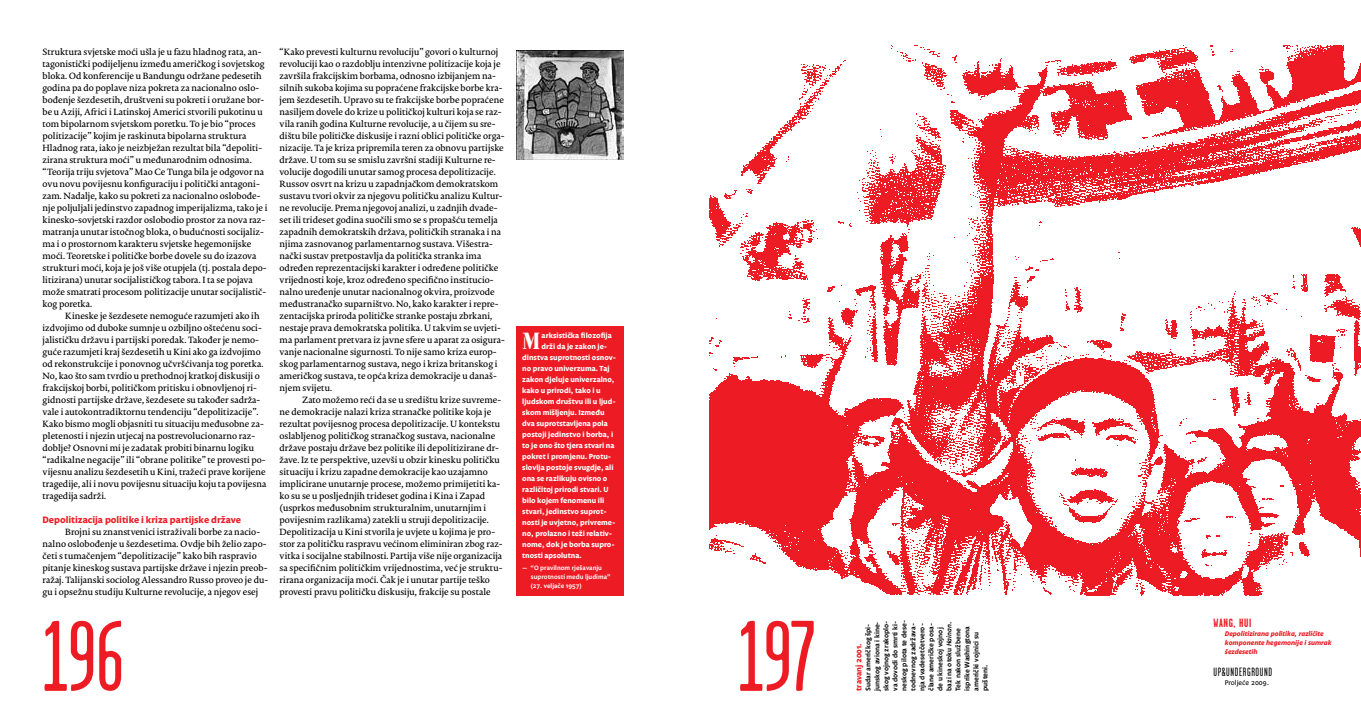
<style>
.page{position:relative;width:1361px;height:709px;background:#fff}
.page>*{position:absolute;margin:0;border:0;box-sizing:border-box;transform-origin:0 0}
.t1{font:100px "Garage Gothic";color:#ed1c24}
.t2{font:500 23px "Le Corbusier Stencil";color:#fff}
.t3{font:12px "Garage Gothic";letter-spacing:.05em;color:#000}
.t4{font:700 12px "Garage Gothic";color:#ed1c24}
.t5{font:900 9.5px "Legato";color:#ed1c24}
.t6{font:9px/12px "Porta Medium F";color:#000}
.t7{font:900 8px "Legato";color:#ed1c24}
.t8{font:700 7.5px "Legato Semi";color:#fff}
.t9{font:7px/9px "Legato Semi";color:#000}
.t10{font:italic 900 7px/9px "Legato";color:#ed1c24}
.t11{font:900 7px "Legato";color:#000}
.t12{font:6.5px/9px "Legato Semi";color:#fff}
.s1{font-style:italic}
</style>
<div class="page">
<div style="left:516px;top:326px;width:108px;height:269px;background:#ed1c24"></div>
<img style="left:709px;top:45px;width:652px;height:550px">
<img style="left:516px;top:50px;width:108px;height:109px">
<p class="t6" style="left:43px;top:46px;width:226px">Struktura svjetske moći ušla je u fazu hladnog rata, an&shy;tagonistički podijeljenu između američkog i sovjetskog bloka. Od konferencije u Bandungu održane pedesetih godina pa do poplave niza pokreta za nacionalno oslo&shy;bođenje šezdesetih, društveni su pokreti i oružane bor&shy;be u Aziji, Africi i Latinskoj Americi stvorili pukotinu u tom bipolarnom svjetskom poretku. To je bio “proces politizacije” kojim je raskinuta bipolarna struktura Hladnog rata, iako je neizbježan rezultat bila “depoliti&shy;zirana struktura moći” u međunarodnim odnosima. “Teorija triju svjetova” Mao Ce Tunga bila je odgovor na ovu novu povijesnu konfiguraciju i politički antagoni&shy;zam. Nadalje, kako su pokreti za nacionalno oslobođe&shy;nje poljuljali jedinstvo zapadnog imperijalizma, tako je i kinesko-sovjetski razdor oslobodio prostor za nova raz&shy;matranja unutar istočnog bloka, o budućnosti socijaliz&shy;ma i o prostornom karakteru svjetske hegemonijske moći. Teoretske i političke borbe dovele su do izazova strukturi moći, koja je još više otupjela (tj. postala depo&shy;litizirana) unutar socijalističkog tabora. I ta se pojava može smatrati procesom politizacije unutar socijalistič&shy;kog poretka.</p>
<p class="t6" style="left:43px;top:310px;width:225px;text-indent:23px">Kineske je šezdesete nemoguće razumjeti ako ih izdvojimo od duboke sumnje u ozbiljno oštećenu soci&shy;jalističku državu i partijski poredak. Također je nemo&shy;guće razumjeti kraj šezdesetih u Kini ako ga izdvojimo od rekonstrukcije i ponovnog učvršćivanja tog poretka.<br>No, kao što sam tvrdio u prethodnoj kratkoj diskusiji o frakcijskoj borbi, političkom pritisku i obnovljenoj ri&shy;gidnosti partijske države, šezdesete su također sadrža&shy;vale i autokontradiktornu tendenciju “depolitizacije”.<br>Kako bismo mogli objasniti tu situaciju međusobne za&shy;pletenosti i njezin utjecaj na postrevolucionarno raz&shy;doblje? Osnovni mi je zadatak probiti binarnu logiku “radikalne negacije” ili “obrane politike” te provesti po&shy;vijesnu analizu šezdesetih u Kini, tražeći prave korijene tragedije, ali i novu povijesnu situaciju koju ta povijesna tragedija sadrži.</p>
<p class="t5" style="left:43px;top:514px;width:200px">Depolitizacija politike i kriza partijske države</p>
<p class="t6" style="left:43px;top:526px;width:227px;text-indent:23px">Brojni su znanstvenici istraživali borbe za nacio&shy;nalno oslobođenje u šezdesetima. Ovdje bih želio zapo&shy;četi s tumačenjem “depolitizacije” kako bih raspravio pitanje kineskog sustava partijske države i njezin preob&shy;ražaj. Talijanski sociolog Alessandro Russo proveo je du&shy;gu i opsežnu studiju Kulturne revolucije, a njegov esej</p>
<p class="t6" style="left:279px;top:46px;width:227px">“Kako prevesti kulturnu revoluciju” govori o kulturnoj revoluciji kao o razdoblju intenzivne politizacije koja je završila frakcijskim borbama, odnosno izbijanjem na&shy;silnih sukoba kojima su popraćene frakcijske borbe kra&shy;jem šezdesetih. Upravo su te frakcijske borbe popraćene nasiljem dovele do krize u političkoj kulturi koja se raz&shy;vila ranih godina Kulturne revolucije, a u čijem su sre&shy;dištu bile političke diskusije i razni oblici političke orga&shy;nizacije. Ta je kriza pripremila teren za obnovu partijske države. U tom su se smislu završni stadiji Kulturne re&shy;volucije dogodili unutar samog procesa depolitizacije.<br>Russov osvrt na krizu u zapadnjačkom demokratskom sustavu tvori okvir za njegovu političku analizu Kultur&shy;ne revolucije. Prema njegovoj analizi, u zadnjih dvade&shy;set ili trideset godina suočili smo se s propašću temelja zapadnih demokratskih država, političkih stranaka i na njima zasnovanog parlamentarnog sustava. Višestra&shy;nački sustav pretpostavlja da politička stranka ima određen reprezentacijski karakter i određene političke vrijednosti koje, kroz određeno specifično institucio&shy;nalno uređenje unutar nacionalnog okvira, proizvode međustranačko suparništvo. No, kako karakter i repre&shy;zentacijska priroda političke stranke postaju zbrkani, nestaje prava demokratska politika. U takvim se uvjeti&shy;ma parlament pretvara iz javne sfere u aparat za osigura&shy;vanje nacionalne sigurnosti. To nije samo kriza europ&shy;skog parlamentarnog sustava, nego i kriza britanskog i američkog sustava, te opća kriza demokracije u današ&shy;njem svijetu.</p>
<p class="t6" style="left:279px;top:394px;width:225px;text-indent:23px">Zato možemo reći da se u središtu krize suvreme&shy;ne demokracije nalazi kriza stranačke politike koja je rezultat povijesnog procesa depolitizacije. U kontekstu oslabljenog političkog stranačkog sustava, nacionalne države postaju države bez politike ili depolitizirane dr&shy;žave. Iz te perspektive, uzevši u obzir kinesku političku situaciju i krizu zapadne demokracije kao uzajamno implicirane unutarnje procese, možemo primijetiti ka&shy;ko su se u posljednjih trideset godina i Kina i Zapad (usprkos međusobnim strukturalnim, unutarnjim i povijesnim razlikama) zatekli u struji depolitizacije.<br>Depolitizacija u Kini stvorila je uvjete u kojima je pro&shy;stor za političku raspravu većinom eliminiran zbog raz&shy;vitka i socijalne stabilnosti. Partija više nije organizacija sa specifičnim političkim vrijednostima, već je struktu&shy;rirana organizacija moći. Čak je i unutar partije teško provesti pravu političku diskusiju, frakcije su postale</p>
<h2 class="t2" style="left:522px;top:327px;width:20px">M</h2>
<p class="t8" style="left:542px;top:331px;width:72px">arksistička ∫lozo∫ja</p>
<p class="t8" style="left:542px;top:342px;width:67px">drži da je zakon je-</p>
<p class="t8" style="left:522px;top:353px;width:95px">dinstva suprotnosti osnov-</p>
<p class="t8" style="left:522px;top:364px;width:89px">no pravo univerzuma. Taj</p>
<p class="t8" style="left:522px;top:375px;width:94px">zakon djeluje univerzalno,</p>
<p class="t8" style="left:522px;top:386px;width:80px">kako u prirodi, tako i u</p>
<p class="t8" style="left:522px;top:397px;width:95px">ljudskom društvu ili u ljud-</p>
<p class="t8" style="left:522px;top:408px;width:84px">skom mišljenju. Između</p>
<p class="t8" style="left:522px;top:419px;width:87px">dva suprotstavljena pola</p>
<p class="t8" style="left:522px;top:430px;width:93px">postoji jedinstvo i borba, i</p>
<p class="t8" style="left:522px;top:441px;width:94px">to je ono što tjera stvari na</p>
<p class="t8" style="left:522px;top:452px;width:89px">pokret i promjenu. Protu-</p>
<p class="t8" style="left:522px;top:463px;width:93px">slovlja postoje svugdje, ali</p>
<p class="t8" style="left:522px;top:474px;width:87px">ona se razlikuju ovisno o</p>
<p class="t8" style="left:522px;top:485px;width:88px">različitoj prirodi stvari. U</p>
<p class="t8" style="left:522px;top:496px;width:84px">bilo kojem fenomenu ili</p>
<p class="t8" style="left:522px;top:507px;width:85px">stvari, jedinstvo suprot-</p>
<p class="t8" style="left:522px;top:518px;width:95px">nosti je uvjetno, privreme-</p>
<p class="t8" style="left:522px;top:529px;width:92px">no, prolazno i teži relativ-</p>
<p class="t8" style="left:522px;top:540px;width:94px">nome, dok je borba supro-</p>
<p class="t8" style="left:522px;top:551px;width:61px">tnosti apsolutna.</p>
<p class="t12" style="left:531px;top:563px;width:81px;text-indent:-9px">— “O pravilnom rješavanju suprotnosti među ljudima” (27. veljače 1957)</p>
<h1 class="t1" style="left:43px;top:604px;width:83px">196</h1>
<h1 class="t1" style="left:738px;top:604px;width:79px">197</h1>
<h3 class="t4" style="left:1213px;top:616px;width:6px">WANG</h3>
<h3 class="t4" style="left:1233px;top:616px;width:11px">, HUI</h3>
<p class="t9" style="left:864px;top:691px;width:72px;rotate:-90deg">Sudar američkog špi&shy;junskog aviona i kine&shy;skog vojnog zrakoplo&shy;va dovodi do smrti ki&shy;neskog pilota te dese&shy;todnevnog zadržava&shy;nja dvadesetčetvero&shy;člane američke posa&shy;de u kineskoj vojnoj bazi na otoku <span class="s1">Hainan</span>.<br>Tek nakon službene isprike Washingtona američki vojnici su pušteni.</p>
<p class="t10" style="left:1225px;top:629px;width:108px">Depolitizirana politika, različite komponente hegemonije i sumrak šezdesetih</p>
<h3 class="t3" style="left:1213px;top:665px;width:60px">UP&amp;UNDERGROUND</h3>
<p class="t11" style="left:1225px;top:678px;width:46px">Proljeće 2009.</p>
<p class="t7" style="left:854px;top:691px;width:49px;rotate:-90deg">travanj 2001.</p>
</div>
